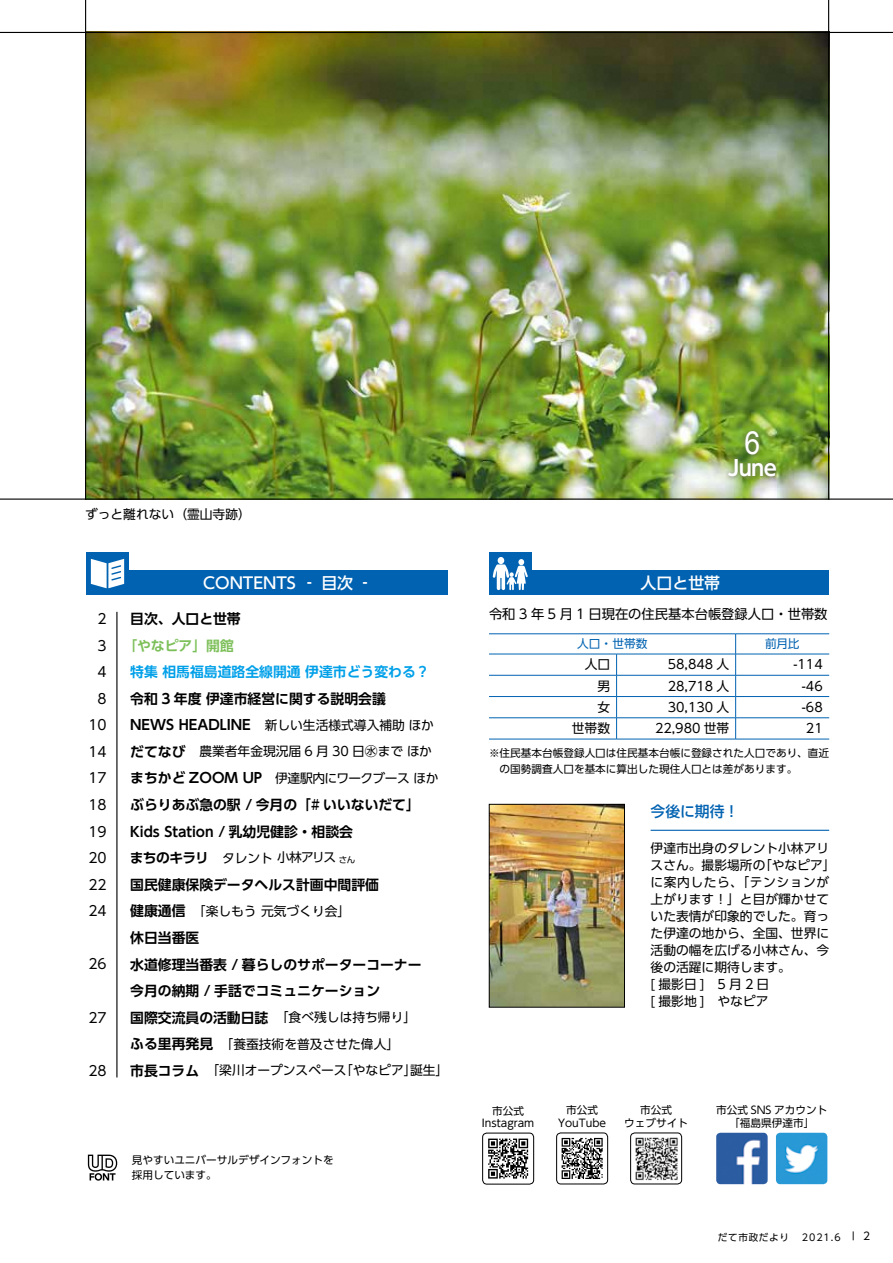
<style>
.page{position:relative;width:893px;height:1263px;background:#fff}
.page>*{position:absolute;margin:0;border:0;box-sizing:border-box;transform-origin:0 0}
.t1{font:31.95px "Arial";color:#fff;scale:.89 1}
.t2{font:700 21.3px "UD Shin Go Pro De";color:#fff}
.t3{font:500 15.9px "UD Shin Go Pro";color:#fff}
.t4{font:500 14.85px "UD Shin Go Pro";letter-spacing:-.005em;color:#0062b1}
.t5{font:700 13.8px/26.5px "UD Shin Go Pro De";color:#000}
.t6{font:13.8px/26.5px "UD Shin Go Pro";color:#000;text-align:right}
.t7{font:700 13.8px "UD Shin Go Pro De";color:#00a0e9}
.t8{font:700 13.8px "UD Shin Go Pro De";color:#7dc05a}
.t9{font:13.35px "UD Shin Go Pro";color:#000}
.t10{font:12.75px/17px "UD Shin Go Pro";color:#000}
.t11{font:12.75px "UD Shin Go Pro";letter-spacing:-.03em;color:#000}
.t12{font:11.7px "UD Shin Go Pro";color:#0062b1}
.t13{font:10.65px/12.8px "UD Shin Go Pro";color:#000;text-align:center}
.t14{font:9.6px "UD Shin Go Pro";letter-spacing:.075em;color:#000}
.t15{font:8.55px "UD Shin Go Pro";color:#000}
.s1{font-family:"UD Shin Go Pro";font-weight:400;font-size:12.75px}
.s2{font-family:"UD Shin Go Pro De";font-weight:700;font-size:13.8px}
</style>
<div class="page">
<img style="left:491px;top:806px;width:132px;height:199px">
<div style="left:489px;top:804px;width:136px;height:203px;border:1px solid #000"></div>
<hr style="left:651px;top:830px;width:178px;height:1px;background:#0062b1">
<img style="left:86px;top:33px;width:742px;height:465px">
<hr style="left:85px;top:0;width:1px;height:500px;background:#000">
<hr style="left:828px;top:0;width:1px;height:500px;background:#000">
<hr style="left:0;top:498px;width:893px;height:2px;background:#000">
<div style="left:724px;top:455px;width:56px;height:26px;background:#727171;opacity:.75"></div>
<div style="left:741px;top:427px;width:22px;height:31px;background:#727171;opacity:.75"></div>
<svg style="left:88px;top:1154px;width:29px;height:26px"></svg>
<img style="left:716px;top:1133px;width:52px;height:51px">
<img style="left:776px;top:1133px;width:51px;height:51px">
<img style="left:631px;top:1133px;width:50px;height:48px">
<div style="left:630px;top:1133px;width:52px;height:51px;border:1px solid #000;border-radius:4px"></div>
<svg style="left:562px;top:1138px;width:41px;height:41px"></svg>
<div style="left:556px;top:1133px;width:52px;height:51px;border:1px solid #000;border-radius:4px"></div>
<svg style="left:483px;top:1133px;width:51px;height:51px"></svg>
<div style="left:482px;top:1133px;width:52px;height:51px;border:1px solid #000;border-radius:4px"></div>
<div style="left:531px;top:570px;width:298px;height:25px;background:#0062b1"></div>
<div style="left:489px;top:552px;width:42px;height:43px;background:#0062b1"></div>
<div style="left:498px;top:557px;width:6px;height:7px;background:#fff;border-radius:50%"></div>
<svg style="left:493px;top:559px;width:35px;height:31px"></svg>
<hr style="left:489px;top:739px;width:128px;height:1px;background:#0062b1">
<hr style="left:617px;top:739px;width:119px;height:1px;background:#0062b1">
<hr style="left:736px;top:739px;width:93px;height:1px;background:#0062b1">
<hr style="left:489px;top:633px;width:128px;height:1px;background:#0062b1">
<hr style="left:617px;top:633px;width:119px;height:1px;background:#0062b1">
<hr style="left:736px;top:633px;width:93px;height:1px;background:#0062b1">
<svg style="left:489px;top:634px;width:340px;height:105px"></svg>
<hr style="left:116px;top:612px;width:1px;height:465px;background:#000">
<div style="left:129px;top:570px;width:319px;height:25px;background:#0062b1"></div>
<div style="left:86px;top:552px;width:43px;height:43px;background:#0062b1"></div>
<svg style="left:91px;top:559px;width:33px;height:29px"></svg>
<hr style="left:0;top:32px;width:893px;height:1px;background:#000">
<p class="t10" style="left:85px;top:506px;width:167px">ずっと離れない（霊山寺跡(</p>
<p class="t6" style="left:88px;top:605px;width:20px">2<br>3<br>4<br>8<br>10<br>14<br>17<br>18<br>19<br>20<br>22<br>24</p>
<p class="t6" style="left:88px;top:950px;width:20px">26</p>
<p class="t6" style="left:88px;top:1004px;width:20px">27</p>
<p class="t6" style="left:88px;top:1057px;width:20px">28</p>
<p class="t3" style="left:203px;top:570px;width:171px">CONTENTS ‐ 目次 ‐</p>
<p class="t5" style="left:130px;top:605px;width:112px">目次、人口と世帯</p>
<p class="t8" style="left:123px;top:634px;width:112px">「やなピア」開館</p>
<p class="t7" style="left:130px;top:661px;width:301px">特集相馬福島道路全線開通伊達市どう変わる?</p>
<p class="t5" style="left:130px;top:685px;width:305px">令和 3 年度伊達市経営に関する説明会議<br>NEWS HEADLINE　<span class="s1">新しい生活様式導入補助ほか</span></p>
<p class="t10" style="left:130px;top:738px;width:310px;line-height:26.5px"><span class="s2">だてなび　</span>農業者年金現況届 6 月 30 日㊌までほか<span class="s2">まちかど ZOOM UP</span>　伊達駅内にワークブースほか</p>
<p class="t5" style="left:130px;top:791px;width:291px">ぶらりあぶ急の駅 / 今月の「# いいないだて「<br>Kids Station / 乳幼児健診・相談会</p>
<p class="t15" style="left:339px;top:852px;width:18px">さん</p>
<p class="t11" style="left:130px;top:847px;width:208px"><span class="s2">まちのキラリ　</span>タレント小林アリス</p>
<p class="t5" style="left:130px;top:871px;width:250px">国民健康保険データヘルス計画中間評価</p>
<p class="t10" style="left:193px;top:902px;width:159px">「楽しもう元気づくり会「</p>
<p class="t5" style="left:130px;top:897px;width:293px">健康通信<br>休日当番医<br>水道修理当番表 / 暮らしのサポーターコーナー今月の納期 / 手話でコミュニケーション<br>国際交流員の活動日誌　<span class="s1">「食べ残しは持ち帰り「</span></p>
<p class="t10" style="left:221px;top:1035px;width:180px">「養蚕技術を普及させた偉人「</p>
<p class="t5" style="left:130px;top:1030px;width:84px">ふる里再発見</p>
<p class="t10" style="left:130px;top:1062px;width:218px"><span class="s2">市長コラム　</span>「梁川オープンスペース</p>
<p class="t10" style="left:340px;top:1062px;width:78px">「やなピア」</p>
<p class="t10" style="left:410px;top:1062px;width:40px">誕生「</p>
<p class="t13" style="left:132px;top:1152px;width:203px;line-height:14.9px;text-align:left">見やすいユニバーサルデザインフォントを採用しています。</p>
<h1 class="t1" style="left:744px;top:422px;width:19px">6</h1>
<h2 class="t2" style="left:728px;top:450px;width:50px">June</h2>
<p class="t3" style="left:640px;top:570px;width:81px">人口と世帯</p>
<p class="t9" style="left:489px;top:603px;width:340px">令和 3 年 5 月 1 日現在の住民基本台帳登録人口・世帯数</p>
<p class="t12" style="left:577px;top:634px;width:72px">人口・世帯数</p>
<p class="t12" style="left:765px;top:634px;width:36px">前月比</p>
<p class="t10" style="left:585px;top:656px;width:27px">人口</p>
<p class="t10" style="left:668px;top:656px;width:63px">58,848 人</p>
<p class="t10" style="left:793px;top:656px;width:31px">-114</p>
<p class="t10" style="left:597px;top:677px;width:14px">男</p>
<p class="t10" style="left:668px;top:677px;width:63px">28,718 人</p>
<p class="t10" style="left:802px;top:677px;width:22px">-46</p>
<p class="t10" style="left:597px;top:698px;width:14px">女</p>
<p class="t10" style="left:668px;top:698px;width:63px">30,130 人</p>
<p class="t10" style="left:802px;top:698px;width:22px">-68</p>
<p class="t10" style="left:572px;top:720px;width:40px">世帯数</p>
<p class="t10" style="left:655px;top:720px;width:76px">22,980 世帯</p>
<p class="t10" style="left:806px;top:720px;width:18px">21</p>
<p class="t13" style="left:500px;top:745px;width:331px;line-height:15.9px;text-align:left;text-indent:-11px">※住民基本台帳登録人口は住民基本台帳に登録された人口であり、直近の国勢調査人口を基本に算出した現住人口とは差があります。</p>
<p class="t4" style="left:651px;top:799px;width:90px">今後に期待!</p>
<p class="t10" style="left:759px;top:839px;width:78px;text-indent:-108px">伊達市出身のタレント小林アリ「やなピア「</p>
<p class="t10" style="left:651px;top:856px;width:180px">スさん。撮影場所の<br>に案内したら、「テンションが上がります！」と目が輝かせていた表情が印象的でした。育った伊達の地から、全国、世界に活動の幅を広げる小林さん、今後の活躍に期待します。<br>[ 撮影日 ]　5 月 2 日<br>[ 撮影地 ]　やなピア</p>
<p class="t13" style="left:482px;top:1104px;width:54px">市公式<br>Instagram</p>
<p class="t13" style="left:558px;top:1104px;width:49px">市公式<br>YouTube</p>
<p class="t13" style="left:624px;top:1104px;width:65px">市公式<br>ウェブサイト</p>
<p class="t13" style="left:716px;top:1104px;width:113px">市公式 SNS アカウント「福島県伊達市「</p>
<p class="t14" style="left:718px;top:1229px;width:73px">だて市政だより</p>
<p class="t14" style="left:802px;top:1229px;width:40px">2021.6</p>
<p class="t14" style="left:852px;top:1228px;width:4px">¦</p>
<p class="t13" style="left:863px;top:1230px;width:9px">2</p>
</div>
